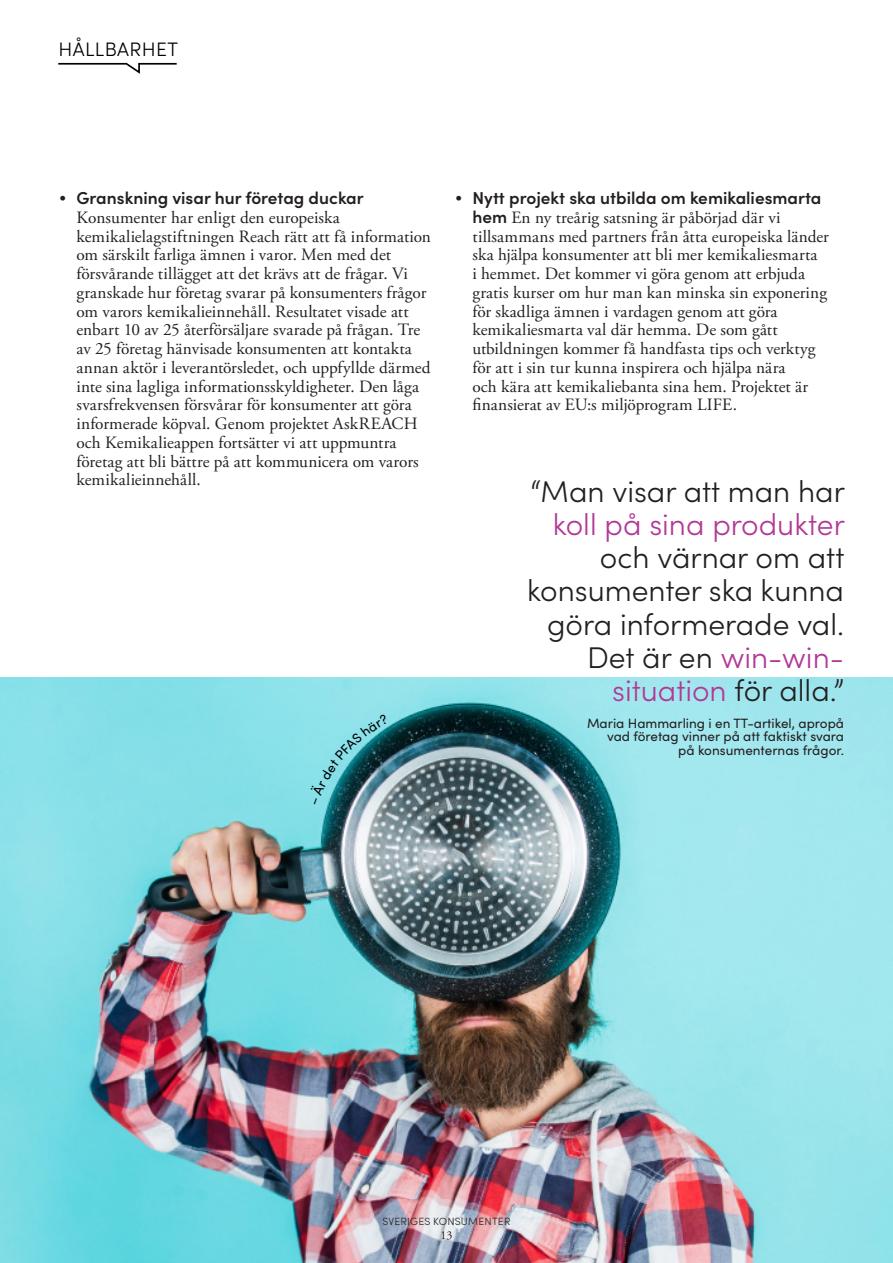
<style>
.page{position:relative;width:893px;height:1263px;background:#fff}
.page>*{position:absolute;margin:0;border:0;box-sizing:border-box;transform-origin:0 0}
.Citat{font:300 30px/33px "Sofia Pro";color:#231f20;text-align:right}
.Rubrik_avsnitt_-_vän{font:300 19.5px "Sofia Pro";letter-spacing:.02em;color:#000}
.t1{font:17.25px/18.8px "Adobe Garamond Pro";letter-spacing:.005em;color:#231f20}
.Citat_namn{font:13.5px "Sofia Pro";color:#231f20}
.t2{font:12px "Adobe Garamond Pro";color:#231f20}
.t3{font:300 10.5px "Sofia Pro";letter-spacing:.02em;color:#231f20}
.s1{font-family:"Sofia Pro";font-weight:600}
.s2{color:#b13996}
</style>
<div class="page">
<img style="left:0;top:677px;width:893px;height:586px">
<svg style="left:58px;top:62px;width:119px;height:12px"></svg>
<img style="left:310px;top:714px;width:79px;height:91px">
<p class="Rubrik_avsnitt_-_vän" style="left:58px;top:35px;width:121px">HÅLLBARHET</p>
<p class="t1" style="left:77px;top:190px;width:356px;text-indent:-17px">• <span class="s1">Granskning visar hur företag duckar </span>Konsumenter har enligt den europeiska kemikalielagstiftningen Reach rätt att få information om särskilt farliga ämnen i varor. Men med det försvårande tillägget att det krävs att de frågar. Vi granskade hur företag svarar på konsumenters frågor om varors kemikalieinnehåll. Resultatet visade att enbart 10 av 25 återförsäljare svarade på frågan. Tre av 25 företag hänvisade konsumenten att kontakta annan aktör i leverantörsledet, och uppfyllde därmed inte sina lagliga informationsskyldigheter. Den låga svarsfrekvensen försvårar för konsumenter att göra informerade köpval. Genom projektet AskREACH och Kemikalieappen fortsätter vi att uppmuntra företag att bli bättre på att kommunicera om varors kemikalieinnehåll.</p>
<p class="t1" style="left:472px;top:190px;width:358px;text-indent:-17px">• <span class="s1">Nytt projekt ska utbilda om kemikaliesmarta hem</span> En ny treårig satsning är påbörjad där vi tillsammans med partners från åtta europeiska länder ska hjälpa konsumenter att bli mer kemikaliesmarta<br>i hemmet. Det kommer vi göra genom att erbjuda gratis kurser om hur man kan minska sin exponering för skadliga ämnen i vardagen genom att göra kemikaliesmarta val där hemma. De som gått utbildningen kommer få handfasta tips och verktyg för att i sin tur kunna inspirera och hjälpa nära<br>och kära att kemikaliebanta sina hem. Projektet är finansierat av EU:s miljöprogram LIFE.</p>
<p class="Citat" style="left:527px;top:474px;width:319px">“Man visar att man har <span class="s2">koll på sina produkter </span>och värnar om att konsumenter ska kunna göra informerade val.<br>Det är en <span class="s2">win-win&shy;situation</span> för alla.”</p>
<p class="Citat_namn" style="left:587px;top:713px;width:259px">Maria Hammarling i en TT-artikel, apropå</p>
<p class="Citat_namn" style="left:607px;top:726px;width:239px">vad företag vinner på att faktiskt svara</p>
<p class="Citat_namn" style="left:678px;top:740px;width:167px">på konsumenternas frågor.</p>
<p class="t3" style="left:382px;top:1214px;width:129px">SVERIGES KONSUMENTER</p>
<p class="t2" style="left:440px;top:1228px;width:13px">13</p>
</div>
